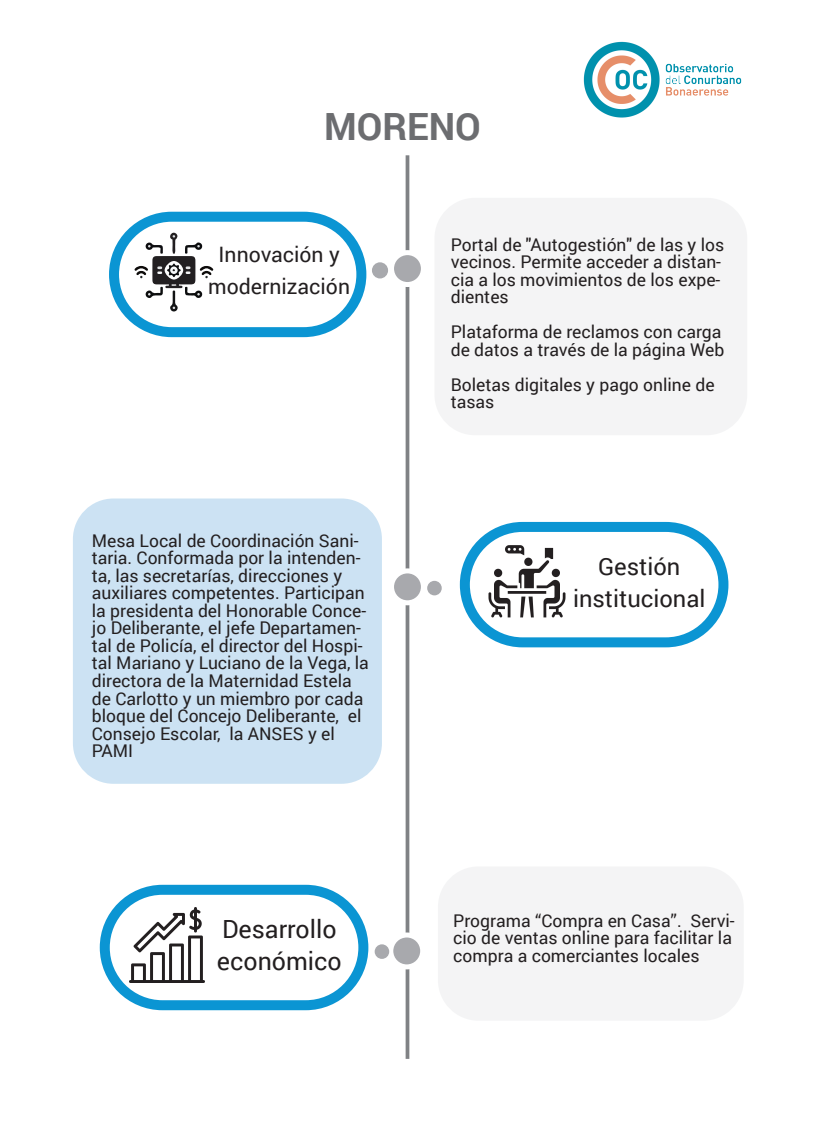
<style>
.page{position:relative;width:815px;height:1124px;background:#fff}
.page>*{position:absolute;margin:0;border:0;box-sizing:border-box;transform-origin:0 0}
.t1{font:700 37.5px "Roboto";color:#6c6d70}
.t2{font:25px/32.5px "Roboto";color:#231f20}
.t3{font:23.75px/32.5px "Roboto";color:#231f20;text-align:center}
.t4{font:21.25px/32.5px "Roboto";color:#231f20;text-align:center}
.t5{font:17.5px/17.5px "Roboto";color:#231f20}
</style>
<div class="page">
<hr style="left:406px;top:155px;width:3px;height:903px;background:#808285">
<img style="left:583px;top:41px;width:159px;height:77px">
<div style="left:438px;top:866px;width:306px;height:154px;background:#f4f4f5;border-radius:41px"></div>
<div style="left:391px;top:934px;width:32px;height:32px;background:#a8a9ad;border-radius:50%"></div>
<div style="left:388px;top:932px;width:37px;height:37px;border:5px solid #fff;border-radius:50%"></div>
<div style="left:375px;top:944px;width:14px;height:14px;background:#a8a9ad;border-radius:50%"></div>
<div style="left:100px;top:884px;width:268px;height:126px;border:10px solid #0b95d3;border-radius:58px"></div>
<img style="left:129px;top:907px;width:75px;height:75px">
<img style="left:483px;top:534px;width:83px;height:88px">
<div style="left:460px;top:522px;width:268px;height:125px;border:10px solid #0b95d3;border-radius:58px"></div>
<div style="left:73px;top:498px;width:309px;height:285px;background:#cce2f3;border-radius:41px"></div>
<div style="left:392px;top:571px;width:31px;height:31px;background:#a8a9ad;border-radius:50%"></div>
<div style="left:389px;top:568px;width:37px;height:37px;border:5px solid #fff;border-radius:50%"></div>
<div style="left:427px;top:580px;width:15px;height:15px;background:#a8a9ad;border-radius:50%"></div>
<svg style="left:134px;top:232px;width:79px;height:80px"></svg>
<div style="left:109px;top:212px;width:257px;height:125px;border:10px solid #0b95d3;border-radius:58px"></div>
<div style="left:434px;top:198px;width:313px;height:237px;background:#f4f4f5;border-radius:41px"></div>
<div style="left:372px;top:262px;width:16px;height:16px;background:#a8a9ad;border-radius:50%"></div>
<div style="left:392px;top:252px;width:31px;height:32px;background:#a8a9ad;border-radius:50%"></div>
<div style="left:389px;top:250px;width:37px;height:37px;border:5px solid #fff;border-radius:50%"></div>
<h1 class="t1" style="left:324px;top:101px;width:158px">MORENO</h1>
<p class="t4" style="left:208px;top:237px;width:143px">Innovación y modernización</p>
<p class="t5" style="left:451px;top:235px;width:275px">Portal de "Autogestión" de las y los vecinos. Permite acceder a distan&shy;cia a los movimientos de los expe&shy;dientes</p>
<p class="t5" style="left:451px;top:322px;width:275px">Plataforma de reclamos con carga de datos a través de la página Web</p>
<p class="t5" style="left:451px;top:375px;width:265px">Boletas digitales y pago online de tasas</p>
<p class="t5" style="left:92px;top:531px;width:278px">Mesa Local de Coordinación Sani&shy;taria. Conformada por la intenden&shy;ta, las secretarías, direcciones y auxiliares competentes. Participan la presidenta del Honorable Conce&shy;jo Deliberante, el jefe Departamen&shy;tal de Policía, el director del Hospi&shy;tal Mariano y Luciano de la Vega, la directora de la Maternidad Estela de Carlotto y un miembro por cada bloque del Concejo Deliberante, el<br>Consejo Escolar, la ANSES y el<br>PAMI</p>
<h2 class="t2" style="left:217px;top:911px;width:126px">Desarrollo económico</h2>
<h3 class="t3" style="left:573px;top:549px;width:134px">Gestión institucional</h3>
<p class="t5" style="left:453px;top:911px;width:283px">Programa “Compra en Casa”. Servi&shy;cio de ventas online para facilitar la compra a comerciantes locales</p>
</div>
